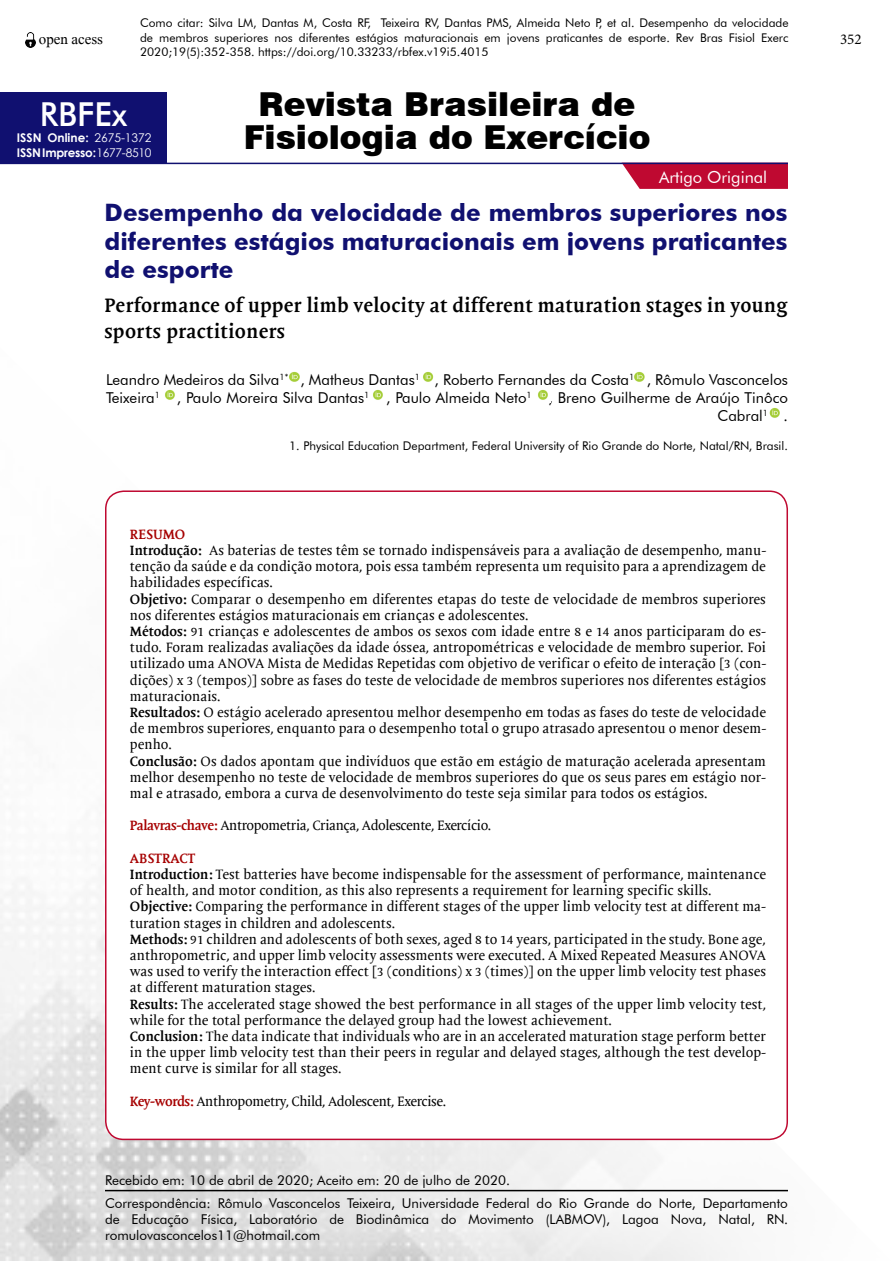
<style>
.page{position:relative;width:893px;height:1263px;background:#fff}
.page>*{position:absolute;margin:0;border:0;box-sizing:border-box;transform-origin:0 0}
.t1{font:900 33px "Swiss 721 BT";color:#000}
.t2{font:500 33px "Futura BT";color:#fff}
.t3{font:700 24px/28.8px "Futura BT";color:#101070;text-align:justify}
.t4{font:700 19.5px/25.5px "Mantika Book W01";letter-spacing:.02em;color:#000}
.t5{font:16.5px "Futura BT";color:#fff}
.t6{font:15px/18px "Futura BT";color:#000;text-align:right}
.t7{font:15px "David";color:#000}
.t8{font:15px "Minion Pro";color:#000}
.t9{font:13.5px/16.2px "Mantika Book W01";color:#000}
.t10{font:13.5px/16.2px "Futura BT";color:#000;text-align:justify}
.t11{font:13.5px "Mantika Book W01";letter-spacing:-.03em;color:#000}
.t12{font:12px/14.4px "Futura BT";color:#000;text-align:justify}
.t13{font:700 12px/15.6px "Century Gothic";letter-spacing:-.02em;color:#fff}
.t14{font:12px "Century Gothic";color:#fff}
.s1{font-weight:400}
.s2{font-weight:700;color:#a60000}
.s3{font-weight:700}
</style>
<div class="page">
<img style="left:0;top:492px;width:788px;height:769px">
<div style="left:106px;top:491px;width:681px;height:648px;background:#fff;border-radius:18px"></div>
<hr style="left:105px;top:1190px;width:683px;height:1px;background:#000">
<img style="left:25px;top:33px;width:10px;height:14px">
<div style="left:0;top:92px;width:167px;height:72px;background:#101070"></div>
<svg style="left:622px;top:164px;width:166px;height:25px;background:#c1173d"></svg>
<hr style="left:0;top:163px;width:788px;height:1px;background:#101070">
<img style="left:289px;top:371px;width:11px;height:11px">
<img style="left:423px;top:371px;width:11px;height:11px">
<img style="left:165px;top:389px;width:10px;height:11px">
<img style="left:769px;top:407px;width:11px;height:11px">
<img style="left:634px;top:371px;width:11px;height:11px">
<img style="left:538px;top:389px;width:10px;height:11px">
<img style="left:373px;top:389px;width:10px;height:11px">
<p class="t7" style="left:39px;top:31px;width:66px">open acess</p>
<p class="t12" style="left:140px;top:16px;width:650px">Como citar: Silva LM, Dantas M, Costa RF, Teixeira RV, Dantas PMS, Almeida Neto P, et al. Desempenho da velocidade de membros superiores nos diferentes estágios maturacionais em jovens praticantes de esporte. Rev Bras Fisiol Exerc 2020;19(5):352-358. https://doi.org/10.33233/rbfex.v19i5.4015</p>
<h1 class="t1" style="left:259px;top:84px;width:378px">Revista Brasileira de</h1>
<h1 class="t2" style="left:40px;top:95px;width:89px">RBFEx</h1>
<p class="t14" style="left:94px;top:130px;width:59px">2675-1372</p>
<h1 class="t1" style="left:244px;top:117px;width:408px">Fisiologia do Exercício</h1>
<p class="t13" style="left:17px;top:129px;width:136px">ISSN Online:<br>ISSN Impresso:<span class="s1">1677-8510</span></p>
<p class="t5" style="left:659px;top:167px;width:110px">Artigo Original</p>
<h2 class="t3" style="left:105px;top:198px;width:684px">Desempenho da velocidade de membros superiores nos diferentes estágios maturacionais em jovens praticantes de esporte</h2>
<h3 class="t4" style="left:105px;top:293px;width:684px">Performance of upper limb velocity at different maturation stages in young sports practitioners</h3>
<p class="t6" style="left:106px;top:370px;width:683px">Leandro Medeiros da Silva<sup>1*</sup> , Matheus Dantas<sup>1</sup> , Roberto Fernandes da Costa<sup>1</sup> , Rômulo Vasconcelos<br>Teixeira<sup>1</sup> , Paulo Moreira Silva Dantas<sup>1</sup> , Paulo Almeida Neto<sup>1</sup> , Breno Guilherme de Araújo Tinôco<br>Cabral<sup>1</sup> .</p>
<p class="t12" style="left:289px;top:438px;width:500px">1. Physical Education Department, Federal University of Rio Grande do Norte, Natal/RN, Brasil.</p>
<p class="t9" style="left:130px;top:526px;width:638px"><span class="s2">RESUMO<br></span><span class="s3">Introdução:</span> As baterias de testes têm se tornado indispensáveis para a avaliação de desempenho, manu&shy;tenção da saúde e da condição motora, pois essa também representa um requisito para a aprendizagem de habilidades específicas.<br><span class="s3">Objetivo:</span> Comparar o desempenho em diferentes etapas do teste de velocidade de membros superiores nos diferentes estágios maturacionais em crianças e adolescentes.<br><span class="s3">Métodos:</span> 91 crianças e adolescentes de ambos os sexos com idade entre 8 e 14 anos participaram do es&shy;tudo. Foram realizadas avaliações da idade óssea, antropométricas e velocidade de membro superior. Foi utilizado uma ANOVA Mista de Medidas Repetidas com objetivo de verificar o efeito de interação [3 (con&shy;dições) x 3 (tempos)] sobre as fases do teste de velocidade de membros superiores nos diferentes estágios maturacionais.<br><span class="s3">Resultados:</span> O estágio acelerado apresentou melhor desempenho em todas as fases do teste de velocidade de membros superiores, enquanto para o desempenho total o grupo atrasado apresentou o menor desem&shy;penho.<br><span class="s3">Conclusão:</span> Os dados apontam que indivíduos que estão em estágio de maturação acelerada apresentam melhor desempenho no teste de velocidade de membros superiores do que os seus pares em estágio nor&shy;mal e atrasado, embora a curva de desenvolvimento do teste seja similar para todos os estágios.</p>
<p class="t11" style="left:130px;top:818px;width:363px"><span class="s2">Palavras-chave:</span> Antropometria, Criança, Adolescente, Exercício.</p>
<p class="t9" style="left:130px;top:850px;width:638px"><span class="s2">ABSTRACT<br></span><span class="s3">Introduction:</span> Test batteries have become indispensable for the assessment of performance, maintenance of health, and motor condition, as this also represents a requirement for learning specific skills.<br><span class="s3">Objective:</span> Comparing the performance in different stages of the upper limb velocity test at different ma&shy;turation stages in children and adolescents.<br><span class="s3">Methods:</span> 91 children and adolescents of both sexes, aged 8 to 14 years, participated in the study. Bone age, anthropometric, and upper limb velocity assessments were executed. A Mixed Repeated Measures ANOVA was used to verify the interaction effect [3 (conditions) x 3 (times)] on the upper limb velocity test phases at different maturation stages.<br><span class="s3">Results:</span> The accelerated stage showed the best performance in all stages of the upper limb velocity test, while for the total performance the delayed group had the lowest achievement.<br><span class="s3">Conclusion:</span> The data indicate that individuals who are in an accelerated maturation stage perform better in the upper limb velocity test than their peers in regular and delayed stages, although the test develop&shy;ment curve is similar for all stages.</p>
<p class="t11" style="left:130px;top:1093px;width:318px"><span class="s2">Key-words:</span> Anthropometry, Child, Adolescent, Exercise.</p>
<p class="t10" style="left:105px;top:1171px;width:406px">Recebido em: 10 de abril de 2020; Aceito em: 20 de julho de 2020.</p>
<p class="t10" style="left:105px;top:1195px;width:684px">Correspondência: Rômulo Vasconcelos Teixeira, Universidade Federal do Rio Grande do Norte, Departamento de Educação Física, Laboratório de Biodinâmica do Movimento (LABMOV), Lagoa Nova, Natal, RN. romulovasconcelos11@hotmail.com</p>
<p class="t8" style="left:840px;top:29px;width:23px">352</p>
</div>
